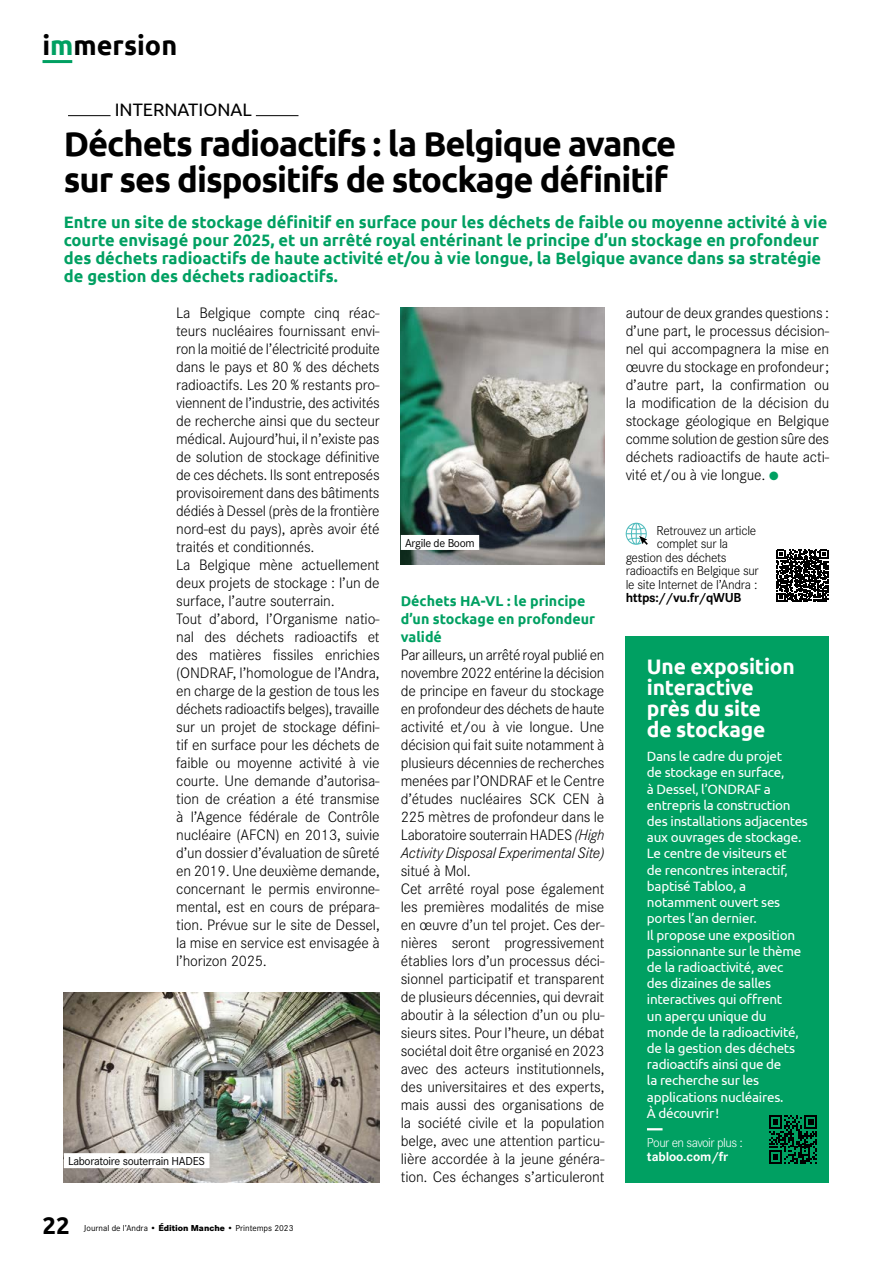
<style>
.page{position:relative;width:893px;height:1263px;background:#fff}
.page>*{position:absolute;margin:0;border:0;box-sizing:border-box;transform-origin:0 0}
.t1{font:700 34.5px/36px "Ubuntu";letter-spacing:-.03em;color:#000}
.t2{font:700 27px "Ubuntu";color:#000}
.t3{font:700 24px "Ubuntu";color:#000}
.t4{font:700 21px/21px "Ubuntu";letter-spacing:-.01em;color:#fff}
.t5{font:18px "Ubuntu";color:#000}
.t6{font:700 16.5px/18px "Ubuntu";color:#00a062}
.t7{font:300 15.75px/18px "Corporate S";letter-spacing:-.01em;color:#000}
.t8{font:700 14.25px/18px "Ubuntu";color:#00a062}
.t9{font:13.5px/16.2px "Ubuntu";letter-spacing:-.02em;color:#fff}
.t10{font:300 13.5px "Corporate S";letter-spacing:-.02em;color:#000}
.t11{font:700 13.5px "Corporate S";letter-spacing:-.02em;color:#000}
.t12{font:300 13.5px "Corporate S";letter-spacing:-.04em;color:#fff}
.t13{font:700 13.5px "Corporate S";letter-spacing:-.01em;color:#fff}
.t14{font:12px "Corporate S";letter-spacing:-.025em;color:#000}
.t15{font:9px "Corporate S";color:#000}
.s1{color:#00a062}
.s2{font-style:italic}
.s3{font-weight:800}
</style>
<div class="page">
<hr style="left:43px;top:60px;width:29px;height:3px;background:#00a062">
<hr style="left:68px;top:115px;width:230px;height:1px;background:#000">
<div style="left:111px;top:103px;width:145px;height:15px;background:#fff"></div>
<img style="left:64px;top:993px;width:316px;height:189px">
<div style="left:64px;top:1153px;width:145px;height:15px;background:#fff"></div>
<img style="left:401px;top:308px;width:203px;height:256px">
<div style="left:401px;top:535px;width:78px;height:15px;background:#fff"></div>
<div style="left:626px;top:636px;width:203px;height:546px;background:#00a062"></div>
<svg style="left:647px;top:1128px;width:16px;height:2px"></svg>
<svg style="left:769px;top:1115px;width:48px;height:49px"></svg>
<svg style="left:626px;top:523px;width:22px;height:22px"></svg>
<svg style="left:776px;top:550px;width:52px;height:52px"></svg>
<h2 class="t2" style="left:43px;top:29px;width:136px">i<span class="s1">m</span>mersion</h2>
<p class="t5" style="left:115px;top:99px;width:138px">INTERNATIONAL</p>
<h1 class="t1" style="left:64px;top:125px;width:614px">Déchets radioactifs : la Belgique avance sur ses dispositifs de stockage définitif</h1>
<p class="t6" style="left:64px;top:213px;width:765px">Entre un site de stockage définitif en surface pour les déchets de faible ou moyenne activité à vie courte envisagé pour 2025, et un arrêté royal entérinant le principe d’un stockage en profondeur des déchets radioactifs de haute activité et/ou à vie longue, la Belgique avance dans sa stratégie de gestion des déchets radioactifs.</p>
<p class="t7" style="left:626px;top:303px;width:205px;text-align:justify">autour de deux grandes questions : d’une part, le processus décision&shy;nel qui accompagnera la mise en œuvre du stockage en profondeur ; d’autre part, la confirmation ou la modification de la décision du stockage géologique en Belgique comme solution de gestion sûre des déchets radioactifs de haute acti&shy;vité et/ou à vie longue. <span class="s1">●</span></p>
<p class="t7" style="left:176px;top:303px;width:205px">La Belgique compte cinq réac&shy;teurs nucléaires fournissant envi&shy;ron la moitié de l’électricité produite dans le pays et 80 % des déchets radioactifs. Les 20 % restants pro&shy;viennent de l’industrie, des activités de recherche ainsi que du secteur médical. Aujourd’hui, il n’existe pas de solution de stockage définitive de ces déchets. Ils sont entreposés provisoirement dans des bâtiments dédiés à Dessel (près de la frontière nord-est du pays), après avoir été traités et conditionnés.<br>La Belgique mène actuellement deux projets de stockage : l’un de surface, l’autre souterrain.<br>Tout d’abord, l’Organisme natio&shy;nal des déchets radioactifs et des matières fissiles enrichies (ONDRAF, l’homologue de l’Andra, en charge de la gestion de tous les déchets radioactifs belges), travaille sur un projet de stockage défini&shy;tif en surface pour les déchets de faible ou moyenne activité à vie courte. Une demande d’autorisa&shy;tion de création a été transmise à l’Agence fédérale de Contrôle nucléaire (AFCN) en 2013, suivie d’un dossier d’évaluation de sûreté en 2019. Une deuxième demande, concernant le permis environne&shy;mental, est en cours de prépara&shy;tion. Prévue sur le site de Dessel, la mise en service est envisagée à l’horizon 2025.</p>
<p class="t10" style="left:656px;top:522px;width:101px">Retrouvez un article</p>
<p class="t10" style="left:657px;top:535px;width:73px">complet sur la</p>
<p class="t10" style="left:626px;top:549px;width:102px">gestion des déchets</p>
<p class="t10" style="left:626px;top:562px;width:135px">radioactifs en Belgique sur</p>
<p class="t10" style="left:626px;top:576px;width:133px">le site Internet de l’Andra :</p>
<p class="t11" style="left:626px;top:588px;width:117px">https://vu.fr/qWUB</p>
<p class="t14" style="left:405px;top:535px;width:71px">Argile de Boom</p>
<p class="t8" style="left:401px;top:592px;width:196px">Déchets HA-VL : le principe d’un stockage en profondeur validé</p>
<p class="t7" style="left:401px;top:645px;width:205px;text-align:justify">Par ailleurs, un arrêté royal publié en novembre 2022 entérine la décision de principe en faveur du stockage en profondeur des déchets de haute activité et/ou à vie longue. Une décision qui fait suite notamment à plusieurs décennies de recherches menées par l’ONDRAF et le Centre d’études nucléaires SCK CEN à 225 mètres de profondeur dans le Laboratoire souterrain HADES <span class="s2">(High Activity Disposal Experimental Site)</span></p>
<p class="t7" style="left:401px;top:861px;width:205px">situé à Mol.<br>Cet arrêté royal pose également les premières modalités de mise en œuvre d’un tel projet. Ces der&shy;nières seront progressivement établies lors d’un processus déci&shy;sionnel participatif et transparent de plusieurs décennies, qui devrait aboutir à la sélection d’un ou plu&shy;sieurs sites. Pour l’heure, un débat sociétal doit être organisé en 2023 avec des acteurs institutionnels, des universitaires et des experts, mais aussi des organisations de la société civile et la population belge, avec une attention particu&shy;lière accordée à la jeune généra&shy;tion. Ces échanges s’articuleront</p>
<h3 class="t4" style="left:647px;top:655px;width:149px">Une exposition interactive près du site<br>de stockage</h3>
<p class="t9" style="left:647px;top:748px;width:163px">Dans le cadre du projet<br>de stockage en surface,<br>à Dessel, l’ONDRAF a entrepris la construction des installations adjacentes aux ouvrages de stockage.<br>Le centre de visiteurs et<br>de rencontres interactif, baptisé Tabloo, a notamment ouvert ses portes l’an dernier.<br>Il propose une exposition passionnante sur le thème de la radioactivité, avec<br>des dizaines de salles interactives qui offrent<br>un aperçu unique du monde de la radioactivité, de la gestion des déchets radioactifs ainsi que de<br>la recherche sur les applications nucléaires.<br>À découvrir!</p>
<p class="t12" style="left:647px;top:1134px;width:97px">Pour en savoir plus :</p>
<p class="t13" style="left:647px;top:1147px;width:83px">tabloo.com/fr</p>
<p class="t14" style="left:68px;top:1153px;width:138px">Laboratoire souterrain HADES</p>
<h3 class="t3" style="left:43px;top:1210px;width:29px">22</h3>
<p class="t15" style="left:84px;top:1222px;width:211px">Journal de l’Andra <span class="s3">• Édition Manche •</span> Printemps 2023</p>
</div>
